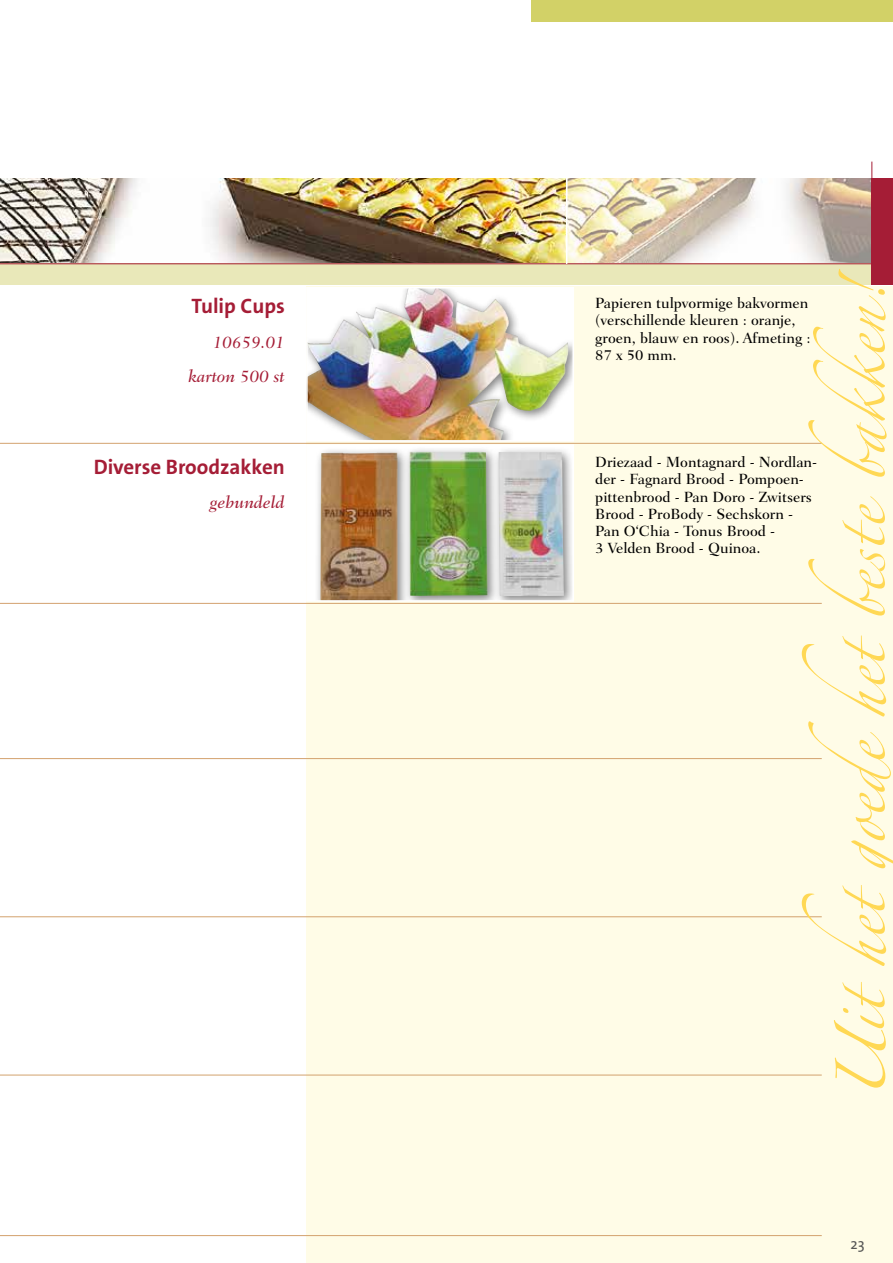
<style>
.page{position:relative;width:893px;height:1263px;background:#fff}
.page>*{position:absolute;margin:0;border:0;box-sizing:border-box;transform-origin:0 0}
.t1{font:21px "The Sans LP7 Bld";color:#a51d36}
.t2{font:italic 500 17.25px/34.5px "Fairfield LT Std";color:#a51d36;text-align:right}
.t3{font:500 15px/17.2px "Fairfield LT Std";color:#000}
.t4{font:15px "The Sans LP5 Plain";color:#575756}
</style>
<div class="page">
<div style="left:306px;top:287px;width:268px;height:976px;background:#fffce7"></div>
<div style="left:574px;top:287px;width:319px;height:976px;background:#fffce7"></div>
<img style="left:0;top:179px;width:566px;height:84px">
<svg style="left:567px;top:178px;width:326px;height:85px"></svg>
<div style="left:0;top:264px;width:893px;height:21px;background:#e9e8b9"></div>
<hr style="left:0;top:263px;width:873px;height:1px;background:#a51d36">
<div style="left:872px;top:179px;width:21px;height:106px;background:#a51d36"></div>
<hr style="left:871px;top:162px;width:1px;height:123px;background:#a51d36">
<div style="left:531px;top:0;width:362px;height:21px;background:#d2d167"></div>
<hr style="left:566px;top:178px;width:1px;height:86px;background:#fff">
<div style="left:307px;top:288px;width:266px;height:153px;background:#000;opacity:.5"></div>
<img style="left:404px;top:290px;width:32px;height:19px">
<div style="left:306px;top:287px;width:268px;height:155px;border:2px solid #fff"></div>
<div style="left:314px;top:445px;width:259px;height:156px;background:#000;opacity:.5"></div>
<img style="left:320px;top:452px;width:244px;height:147px">
<div style="left:306px;top:444px;width:268px;height:158px;border:2px solid #fff"></div>
<hr style="left:0;top:443px;width:822px;height:1px;background:#d3a26e">
<hr style="left:0;top:603px;width:822px;height:1px;background:#d3a26e">
<hr style="left:0;top:758px;width:822px;height:1px;background:#d3a26e">
<hr style="left:0;top:916px;width:822px;height:1px;background:#d3a26e">
<hr style="left:0;top:1075px;width:822px;height:1px;background:#d3a26e">
<hr style="left:0;top:1235px;width:822px;height:1px;background:#d3a26e">
<svg style="left:834px;top:982px;width:52px;height:106px"></svg>
<svg style="left:802px;top:635px;width:91px;height:331px"></svg>
<svg style="left:808px;top:496px;width:77px;height:119px"></svg>
<svg style="left:808px;top:269px;width:79px;height:208px"></svg>
<h1 class="t1" style="left:191px;top:293px;width:95px">Tulip Cups</h1>
<p class="t2" style="left:188px;top:325px;width:98px">10659.01 karton 500 st</p>
<h1 class="t1" style="left:94px;top:453px;width:193px">Diverse Broodzakken</h1>
<p class="t2" style="left:210px;top:485px;width:77px">gebundeld</p>
<p class="t3" style="left:595px;top:294px;width:217px">Papieren tulpvormige bakvormen (verschillende kleuren : oranje, groen, blauw en roos). Afmeting :<br>87 x 50 mm.</p>
<p class="t3" style="left:595px;top:454px;width:223px">Driezaad - Montagnard - Nordlan&shy;der - Fagnard Brood - Pompoen&shy;pittenbrood - Pan Doro - Zwitsers<br>Brood - ProBody - Sechskorn -<br>Pan O‘Chia - Tonus Brood -<br>3 Velden Brood - Quinoa.</p>
<p class="t4" style="left:850px;top:1234px;width:16px">23</p>
</div>
